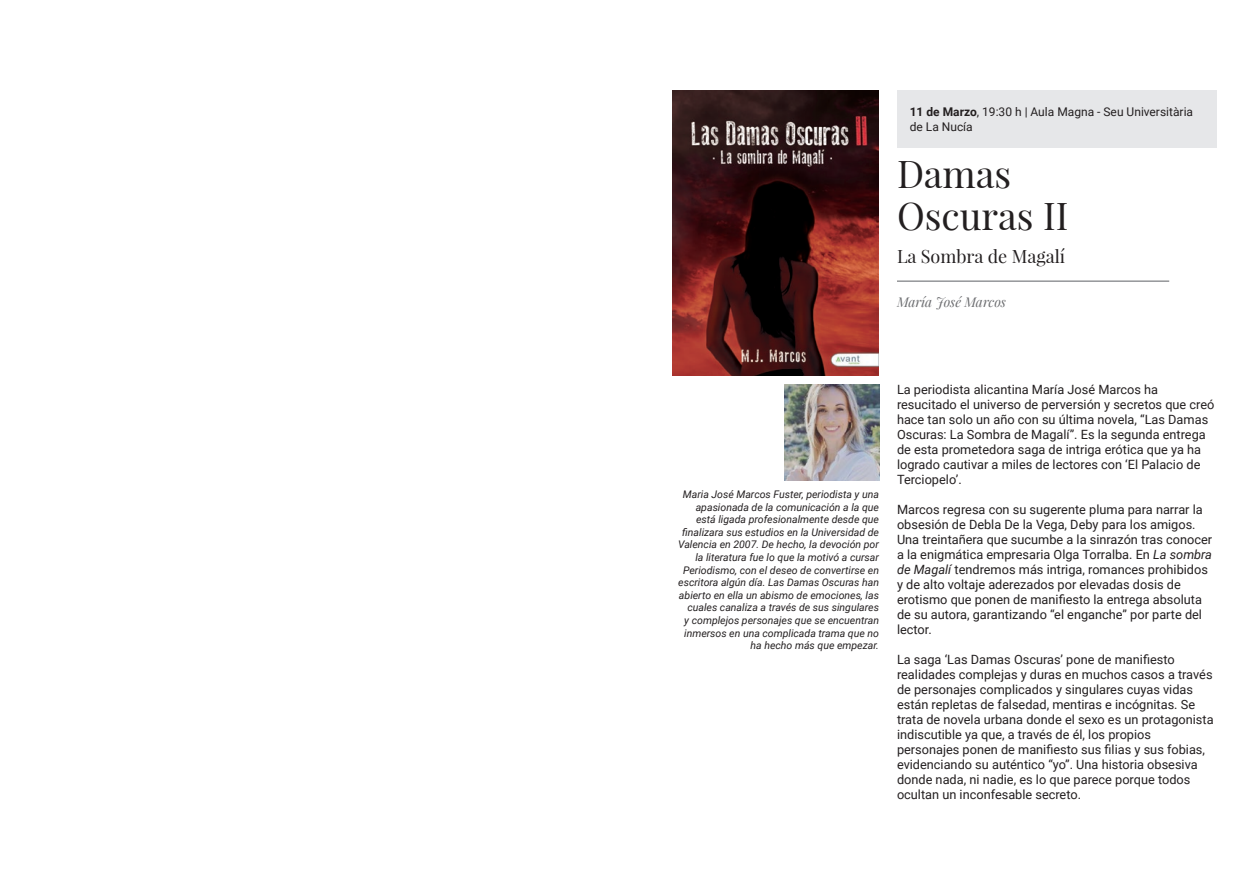
<style>
.page{position:relative;width:1259px;height:893px;background:#fff}
.page>*{position:absolute;margin:0;border:0;box-sizing:border-box;transform-origin:0 0}
.t1{font:37.5px "Playfair Display";color:#231f20}
.t2{font:18px "Playfair Display";color:#231f20}
.t3{font:italic 13.5px "Playfair Display";color:#6c6d70}
.t4{font:12.75px/15px "Roboto";color:#231f20}
.t5{font:12px/15px "Roboto";color:#231f20}
.t6{font:italic 10.5px/12.6px "Roboto";color:#231f20;text-align:right}
.s1{font-weight:700}
.s2{font-style:italic}
</style>
<div class="page">
<img style="left:673px;top:90px;width:205px;height:286px">
<img style="left:784px;top:385px;width:95px;height:95px">
<hr style="left:897px;top:280px;width:272px;height:2px;background:#939598">
<div style="left:897px;top:90px;width:319px;height:57px;background:#e6e7e9"></div>
<p class="t5" style="left:909px;top:104px;width:285px"><span class="s1">11 de Marzo</span>, 19:30 h | Aula Magna - Seu Universitària de La Nucía</p>
<p class="t1" style="left:897px;top:153px;width:116px">Damas</p>
<p class="t1" style="left:897px;top:195px;width:173px">Oscuras II</p>
<p class="t2" style="left:897px;top:247px;width:170px">La Sombra de Magalí</p>
<p class="t3" style="left:897px;top:291px;width:111px">María José Marcos</p>
<p class="t6" style="left:678px;top:487px;width:202px">Maria José Marcos Fuster, periodista y una apasionada de la comunicación a la que está ligada profesionalmente desde que finalizara sus estudios en la Universidad de Valencia en 2007. De hecho, la devoción por la literatura fue lo que la motivó a cursar Periodismo, con el deseo de convertirse en escritora algún día. Las Damas Oscuras han abierto en ella un abismo de emociones, las cuales canaliza a través de sus singulares<br>y complejos personajes que se encuentran inmersos en una complicada trama que no ha hecho más que empezar.</p>
<p class="t4" style="left:897px;top:382px;width:319px">La periodista alicantina María José Marcos ha resucitado el universo de perversión y secretos que creó hace tan solo un año con su última novela, “Las Damas Oscuras: La Sombra de Magalí”. Es la segunda entrega de esta prometedora saga de intriga erótica que ya ha logrado cautivar a miles de lectores con ‘El Palacio de Terciopelo’.</p>
<p class="t4" style="left:897px;top:502px;width:316px">Marcos regresa con su sugerente pluma para narrar la obsesión de Debla De la Vega, Deby para los amigos.<br>Una treintañera que sucumbe a la sinrazón tras conocer a la enigmática empresaria Olga Torralba. En <span class="s2">La sombra de Magalí</span> tendremos más intriga, romances prohibidos y de alto voltaje aderezados por elevadas dosis de erotismo que ponen de manifiesto la entrega absoluta de su autora, garantizando “el enganche” por parte del lector.</p>
<p class="t4" style="left:897px;top:652px;width:318px">La saga ‘Las Damas Oscuras’ pone de manifiesto realidades complejas y duras en muchos casos a través de personajes complicados y singulares cuyas vidas están repletas de falsedad, mentiras e incógnitas. Se trata de novela urbana donde el sexo es un protagonista indiscutible ya que, a través de él, los propios personajes ponen de manifiesto sus filias y sus fobias, evidenciando su auténtico “yo”. Una historia obsesiva donde nada, ni nadie, es lo que parece porque todos ocultan un inconfesable secreto.</p>
</div>
